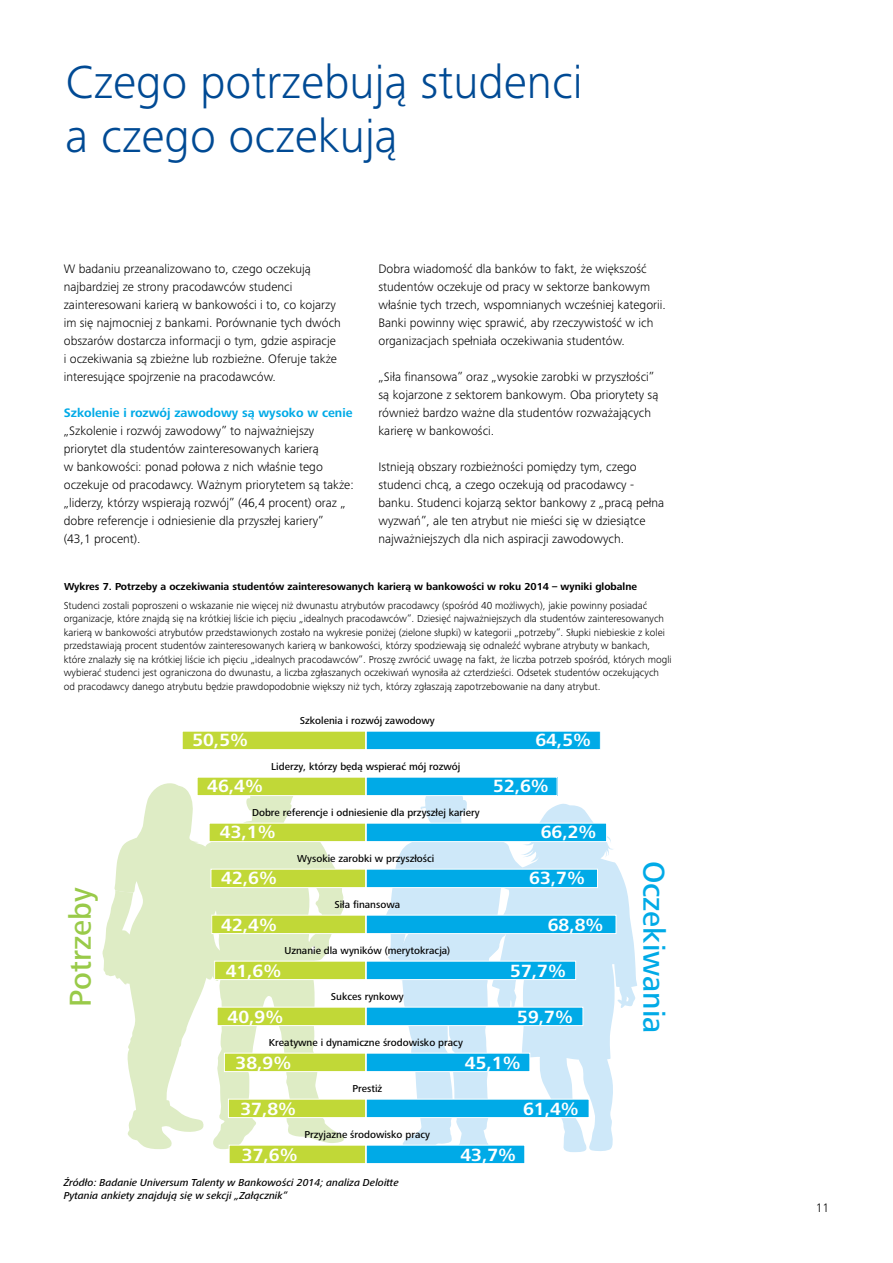
<style>
.page{position:relative;width:893px;height:1263px;background:#fff}
.page>*{position:absolute;margin:0;border:0;box-sizing:border-box;transform-origin:0 0}
.t1{font:300 48px/54px "Frutiger Next Pro";color:#004a94}
.t2{font:500 31.35px "Frutiger Next Pro";color:#00aae7}
.t3{font:500 31.35px "Frutiger Next Pro";color:#99ca49}
.t4{font:700 18.3px "Frutiger Next Pro";color:#fff}
.t5{font:300 12.75px/18px "Frutiger Next Pro";color:#000}
.t6{font:700 12.75px "Frutiger Next Pro";color:#00aae7}
.t7{font:300 10.5px/13.5px "Frutiger Next Pro";color:#000}
.t8{font:500 10.5px "Frutiger Next Pro";color:#000}
.t9{font:italic 500 10.5px/13.5px "Frutiger Next Pro";color:#000}
.t10{font:700 10.5px "Frutiger Next Pro";color:#000}
</style>
<div class="page">
<svg style="left:386px;top:842px;width:106px;height:303px;fill:#cee8f9"></svg>
<svg style="left:420px;top:796px;width:47px;height:27px"></svg>
<svg style="left:483px;top:896px;width:9px;height:62px"></svg>
<svg style="left:388px;top:934px;width:52px;height:54px;background:#d3eaf9"></svg>
<svg style="left:241px;top:796px;width:103px;height:347px;fill:#deecc5"></svg>
<svg style="left:303px;top:911px;width:37px;height:50px"></svg>
<svg style="left:102px;top:783px;width:139px;height:366px"></svg>
<svg style="left:492px;top:803px;width:145px;height:349px;fill:#cee8f9"></svg>
<div style="left:544px;top:857px;width:52px;height:110px;background:#cee8f9"></div>
<div style="left:366px;top:731px;width:234px;height:18px;background:#00aae7"></div>
<div style="left:366px;top:731px;width:235px;height:19px;border:1px solid #fff"></div>
<div style="left:366px;top:777px;width:191px;height:18px;background:#00aae7"></div>
<div style="left:366px;top:777px;width:191px;height:19px;border:1px solid #fff"></div>
<div style="left:366px;top:823px;width:241px;height:18px;background:#00aae7"></div>
<div style="left:366px;top:823px;width:241px;height:19px;border:1px solid #fff"></div>
<div style="left:366px;top:869px;width:231px;height:18px;background:#00aae7"></div>
<div style="left:366px;top:869px;width:232px;height:19px;border:1px solid #fff"></div>
<div style="left:366px;top:915px;width:250px;height:18px;background:#00aae7"></div>
<div style="left:366px;top:915px;width:250px;height:19px;border:1px solid #fff"></div>
<div style="left:366px;top:961px;width:210px;height:18px;background:#00aae7"></div>
<div style="left:366px;top:961px;width:210px;height:19px;border:1px solid #fff"></div>
<div style="left:366px;top:1007px;width:217px;height:18px;background:#00aae7"></div>
<div style="left:366px;top:1007px;width:217px;height:19px;border:1px solid #fff"></div>
<div style="left:366px;top:1053px;width:164px;height:18px;background:#00aae7"></div>
<div style="left:366px;top:1053px;width:164px;height:19px;border:1px solid #fff"></div>
<div style="left:366px;top:1099px;width:223px;height:18px;background:#00aae7"></div>
<div style="left:366px;top:1099px;width:223px;height:19px;border:1px solid #fff"></div>
<div style="left:366px;top:1145px;width:159px;height:18px;background:#00aae7"></div>
<div style="left:366px;top:1145px;width:159px;height:19px;border:1px solid #fff"></div>
<div style="left:182px;top:731px;width:184px;height:18px;background:#c1d837"></div>
<div style="left:182px;top:731px;width:184px;height:19px;border:1px solid #fff"></div>
<div style="left:197px;top:777px;width:169px;height:18px;background:#c1d837"></div>
<div style="left:197px;top:777px;width:169px;height:19px;border:1px solid #fff"></div>
<div style="left:209px;top:823px;width:157px;height:18px;background:#c1d837"></div>
<div style="left:209px;top:823px;width:157px;height:19px;border:1px solid #fff"></div>
<div style="left:211px;top:869px;width:155px;height:18px;background:#c1d837"></div>
<div style="left:211px;top:869px;width:155px;height:19px;border:1px solid #fff"></div>
<div style="left:212px;top:915px;width:154px;height:18px;background:#c1d837"></div>
<div style="left:211px;top:915px;width:155px;height:19px;border:1px solid #fff"></div>
<div style="left:215px;top:961px;width:151px;height:18px;background:#c1d837"></div>
<div style="left:214px;top:961px;width:152px;height:19px;border:1px solid #fff"></div>
<div style="left:217px;top:1007px;width:149px;height:18px;background:#c1d837"></div>
<div style="left:217px;top:1007px;width:149px;height:19px;border:1px solid #fff"></div>
<div style="left:224px;top:1053px;width:142px;height:18px;background:#c1d837"></div>
<div style="left:224px;top:1053px;width:142px;height:19px;border:1px solid #fff"></div>
<div style="left:228px;top:1099px;width:138px;height:18px;background:#c1d837"></div>
<div style="left:228px;top:1099px;width:138px;height:19px;border:1px solid #fff"></div>
<div style="left:229px;top:1145px;width:137px;height:18px;background:#c1d837"></div>
<div style="left:229px;top:1145px;width:137px;height:19px;border:1px solid #fff"></div>
<hr style="left:365px;top:708px;width:2px;height:460px;background:#fff">
<h1 class="t1" style="left:66px;top:55px;width:519px">Czego potrzebują studenci a czego oczekują</h1>
<p class="t5" style="left:378px;top:260px;width:289px">Dobra wiadomość dla banków to fakt, że większość studentów oczekuje od pracy w sektorze bankowym właśnie tych trzech, wspomnianych wcześniej kategorii.<br>Banki powinny więc sprawić, aby rzeczywistość w ich organizacjach spełniała oczekiwania studentów.</p>
<p class="t5" style="left:378px;top:368px;width:282px">„Siła finansowa” oraz „wysokie zarobki w przyszłości” są kojarzone z sektorem bankowym. Oba priorytety są również bardzo ważne dla studentów rozważających karierę w bankowości.</p>
<p class="t5" style="left:378px;top:458px;width:287px">Istnieją obszary rozbieżności pomiędzy tym, czego studenci chcą, a czego oczekują od pracodawcy - banku. Studenci kojarzą sektor bankowy z „pracą pełna wyzwań”, ale ten atrybut nie mieści się w dziesiątce najważniejszych dla nich aspiracji zawodowych.</p>
<p class="t10" style="left:64px;top:581px;width:574px">Wykres 7. Potrzeby a oczekiwania studentów zainteresowanych karierą w bankowości w roku 2014 – wyniki globalne</p>
<p class="t7" style="left:64px;top:598px;width:609px">Studenci zostali poproszeni o wskazanie nie więcej niż dwunastu atrybutów pracodawcy (spośród 40 możliwych), jakie powinny posiadać organizacje, które znajdą się na krótkiej liście ich pięciu „idealnych pracodawców”. Dziesięć najważniejszych dla studentów zainteresowanych karierą w bankowości atrybutów przedstawionych zostało na wykresie poniżej (zielone słupki) w kategorii „potrzeby”. Słupki niebieskie z kolei przedstawiają procent studentów zainteresowanych karierą w bankowości, którzy spodziewają się odnaleźć wybrane atrybuty w bankach, które znalazły się na krótkiej liście ich pięciu „idealnych pracodawców”. Proszę zwrócić uwagę na fakt, że liczba potrzeb spośród, których mogli wybierać studenci jest ograniczona do dwunastu, a liczba zgłaszanych oczekiwań wynosiła aż czterdzieści. Odsetek studentów oczekujących od pracodawcy danego atrybutu będzie prawdopodobnie większy niż tych, którzy zgłaszają zapotrzebowanie na dany atrybut.</p>
<p class="t5" style="left:64px;top:260px;width:279px">W badaniu przeanalizowano to, czego oczekują najbardziej ze strony pracodawców studenci zainteresowani karierą w bankowości i to, co kojarzy im się najmocniej z bankami. Porównanie tych dwóch obszarów dostarcza informacji o tym, gdzie aspiracje i oczekiwania są zbieżne lub rozbieżne. Oferuje także interesujące spojrzenie na pracodawców.</p>
<p class="t6" style="left:64px;top:405px;width:290px">Szkolenie i rozwój zawodowy są wysoko w cenie</p>
<p class="t5" style="left:64px;top:422px;width:291px">„Szkolenie i rozwój zawodowy” to najważniejszy priorytet dla studentów zainteresowanych karierą<br>w bankowości: ponad połowa z nich właśnie tego oczekuje od pracodawcy. Ważnym priorytetem są także: „liderzy, którzy wspierają rozwój” (46,4 procent) oraz „ dobre referencje i odniesienie dla przyszłej kariery” (43,1 procent).</p>
<h2 class="t3" style="left:63px;top:1007px;width:121px;rotate:-90deg">Potrzeby</h2>
<p class="t8" style="left:300px;top:715px;width:137px">Szkolenia i rozwój zawodowy</p>
<h3 class="t4" style="left:192px;top:730px;width:57px">50,5%</h3>
<h3 class="t4" style="left:207px;top:776px;width:57px">46,4%</h3>
<h3 class="t4" style="left:220px;top:822px;width:57px">43,1%</h3>
<h3 class="t4" style="left:541px;top:822px;width:57px">66,2%</h3>
<h3 class="t4" style="left:221px;top:868px;width:57px">42,6%</h3>
<h3 class="t4" style="left:529px;top:868px;width:57px">63,7%</h3>
<h3 class="t4" style="left:221px;top:914px;width:57px">42,4%</h3>
<h3 class="t4" style="left:548px;top:914px;width:57px">68,8%</h3>
<h3 class="t4" style="left:226px;top:960px;width:57px">41,6%</h3>
<h3 class="t4" style="left:510px;top:960px;width:57px">57,7%</h3>
<h3 class="t4" style="left:228px;top:1006px;width:57px">40,9%</h3>
<h3 class="t4" style="left:517px;top:1007px;width:57px">59,7%</h3>
<h3 class="t4" style="left:236px;top:1052px;width:57px">38,9%</h3>
<h3 class="t4" style="left:465px;top:1052px;width:57px">45,1%</h3>
<h3 class="t4" style="left:240px;top:1098px;width:57px">37,8%</h3>
<h3 class="t4" style="left:523px;top:1098px;width:57px">61,4%</h3>
<h3 class="t4" style="left:242px;top:1144px;width:57px">37,6%</h3>
<h3 class="t4" style="left:460px;top:1144px;width:57px">43,7%</h3>
<h3 class="t4" style="left:535px;top:730px;width:57px">64,5%</h3>
<p class="t8" style="left:271px;top:760px;width:191px">Liderzy, którzy będą wspierać mój rozwój</p>
<h3 class="t4" style="left:493px;top:776px;width:57px">52,6%</h3>
<p class="t8" style="left:252px;top:806px;width:229px">Dobre referencje i odniesienie dla przyszłej kariery</p>
<p class="t8" style="left:297px;top:852px;width:139px">Wysokie zarobki w przyszłości</p>
<p class="t8" style="left:334px;top:898px;width:67px">Siła finansowa</p>
<p class="t8" style="left:284px;top:944px;width:167px">Uznanie dla wyników (merytokracja)</p>
<p class="t8" style="left:331px;top:990px;width:74px">Sukces rynkowy</p>
<p class="t8" style="left:269px;top:1036px;width:196px">Kreatywne i dynamiczne środowisko pracy</p>
<p class="t8" style="left:352px;top:1082px;width:31px">Prestiż</p>
<p class="t8" style="left:304px;top:1128px;width:127px">Przyjazne środowisko pracy</p>
<p class="t9" style="left:64px;top:1175px;width:336px">Źródło: Badanie Universum Talenty w Bankowości 2014; analiza Deloitte<br>Pytania ankiety znajdują się w sekcji „Załącznik”</p>
<h2 class="t2" style="left:672px;top:860px;width:174px;rotate:90deg">Oczekiwania</h2>
<p class="t5" style="left:816px;top:1199px;width:15px">11</p>
</div>
